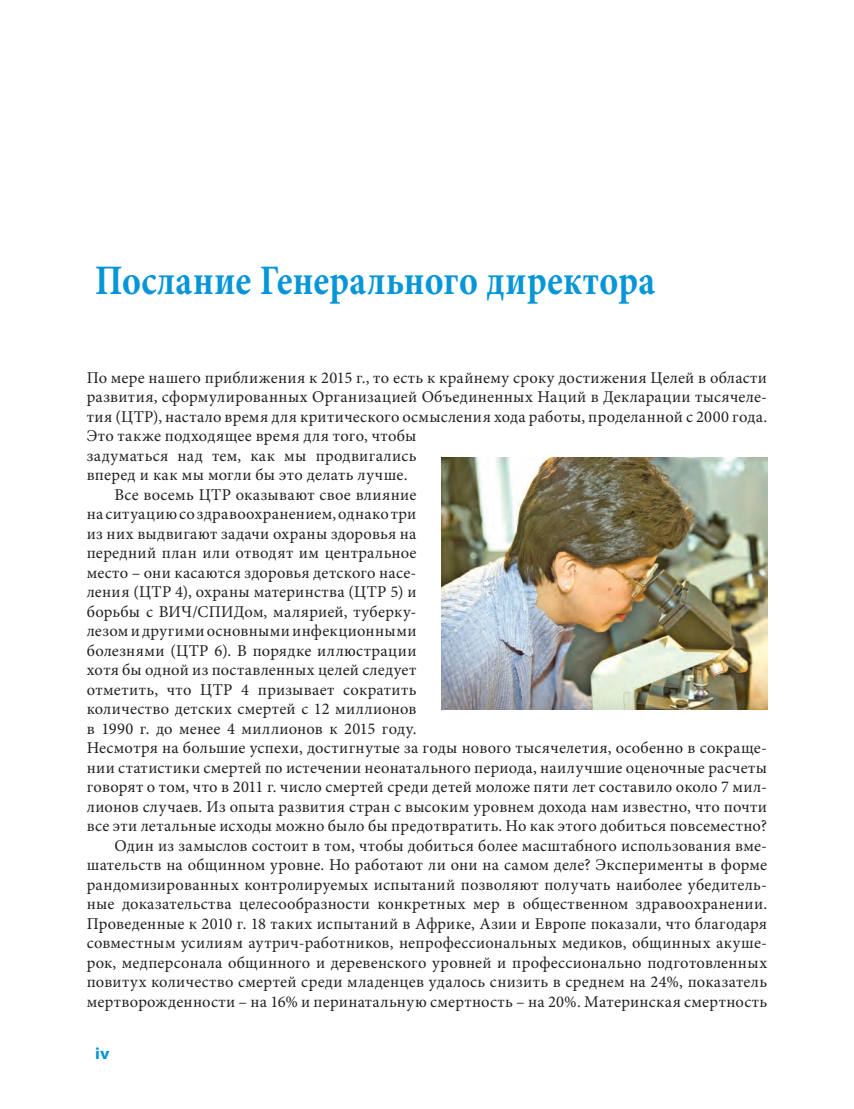
<style>
.page{position:relative;width:854px;height:1109px;background:#fff}
.page>*{position:absolute;margin:0;border:0;box-sizing:border-box;transform-origin:0 0}
.t1{font:700 42px "Minion Pro";letter-spacing:.01em;color:#0696d7;scale:.85 1}
.Para_Ind{font:16.5px/19.5px "Minion Pro";letter-spacing:.02em;color:#231f20}
.Para_No_Ind{font:16.5px/19.5px "Minion Pro";letter-spacing:.02em;color:#231f20}
.t2{font:700 semi-expanded 16.5px "Myriad Pro";color:#0696d7}
</style>
<div class="page">
<img style="left:442px;top:457px;width:325px;height:253px">
<h1 class="t1" style="left:95px;top:255px;width:660px">Послание Генерального директора</h1>
<p class="Para_No_Ind" style="left:87px;top:368px;width:682px">По мере нашего приближения к 2015 г., то есть к крайнему сроку достижения Целей в области развития, сформулированных Организацией Объединенных Наций в Декларации тысячеле&shy;тия (ЦТР), настало время для критического осмысления хода работы, проделанной с 2000 года.<br>Это также подходящее время для того, чтобы<br>задуматься над тем, как мы продвигались<br>вперед и как мы могли бы это делать лучше.</p>
<p class="Para_Ind" style="left:87px;top:485px;width:682px;text-indent:28px">Все восемь ЦТР оказывают свое влияние<br>на ситуацию со здравоохранением, однако три<br>из них выдвигают задачи охраны здоровья на<br>передний план или отводят им центральное<br>место – они касаются здоровья детского насе-<br>ления (ЦТР 4), охраны материнства (ЦТР 5) и<br>борьбы с ВИЧ/СПИДом, малярией, туберку-<br>лезом и другими основными инфекционными<br>болезнями (ЦТР 6). В порядке иллюстрации<br>хотя бы одной из поставленных целей следует<br>отметить, что ЦТР 4 призывает сократить<br>количество детских смертей с 12 миллионов<br>в 1990 г. до менее 4 миллионов к 2015 году.<br>Несмотря на большие успехи, достигнутые за годы нового тысячелетия, особенно в сокраще&shy;нии статистики смертей по истечении неонатального периода, наилучшие оценочные расчеты говорят о том, что в 2011 г. число смертей среди детей моложе пяти лет составило около 7 мил&shy;лионов случаев. Из опыта развития стран с высоким уровнем дохода нам известно, что почти все эти летальные исходы можно было бы предотвратить. Но как этого добиться повсеместно?</p>
<p class="Para_Ind" style="left:87px;top:837px;width:682px;text-align:justify;text-indent:28px">Один из замыслов состоит в том, чтобы добиться более масштабного использования вме&shy;шательств на общинном уровне. Но работают ли они на самом деле? Эксперименты в форме рандомизированных контролируемых испытаний позволяют получать наиболее убедитель&shy;ные доказательства целесообразности конкретных мер в общественном здравоохранении.<br>Проведенные к 2010 г. 18 таких испытаний в Африке, Азии и Европе показали, что благодаря совместным усилиям аутрич-работников, непрофессиональных медиков, общинных акуше&shy;рок, медперсонала общинного и деревенского уровней и профессионально подготовленных повитух количество смертей среди младенцев удалось снизить в среднем на 24%, показатель мертворожденности – на 16% и перинатальную смертность – на 20%. Материнская смертность</p>
<p class="t2" style="left:95px;top:1044px;width:16px">iv</p>
</div>
